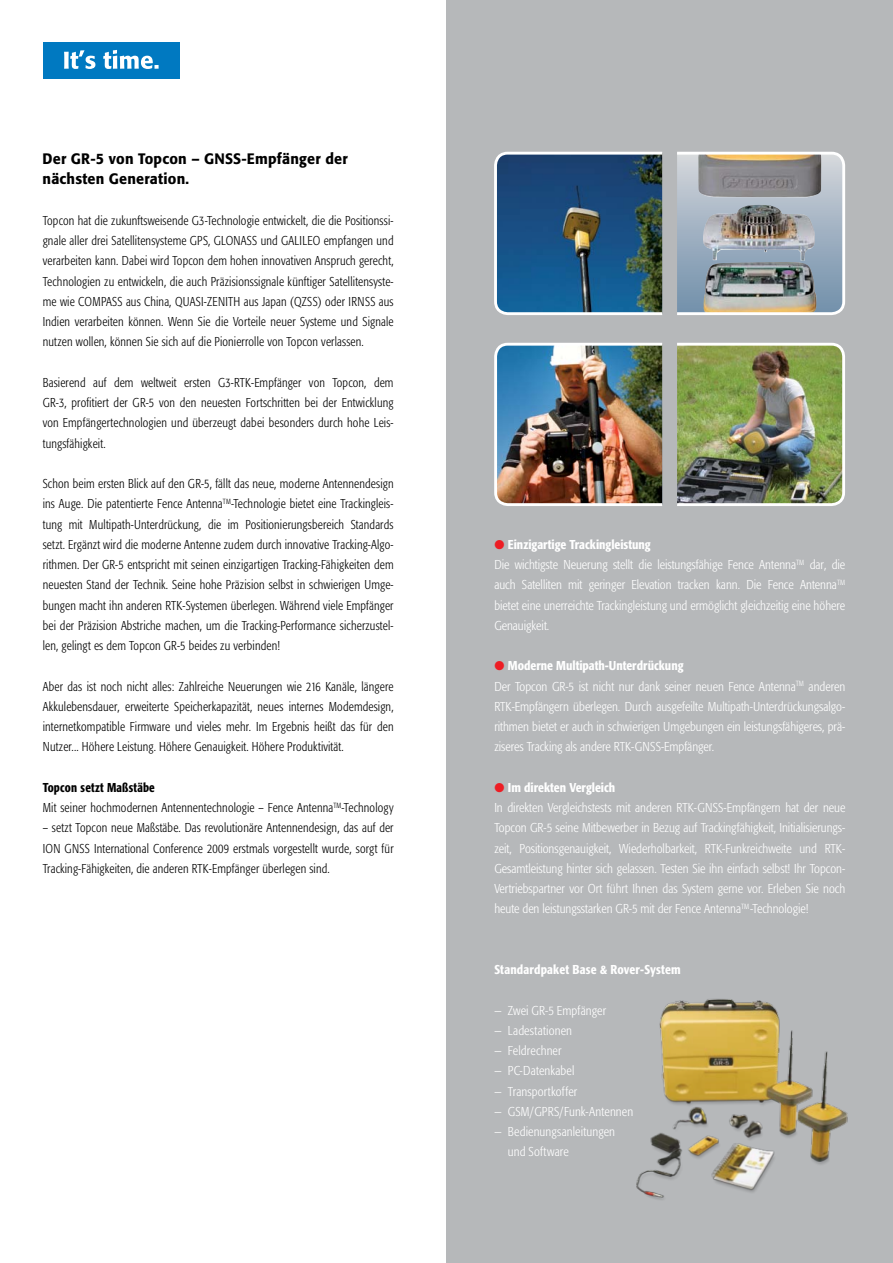
<style>
.page{position:relative;width:893px;height:1263px;background:#fff}
.page>*{position:absolute;margin:0;border:0;box-sizing:border-box;transform-origin:0 0}
.t1{font:500 15px/20.2px "Formata";letter-spacing:.015em;color:#000;scale:.95 1}
.t2{font:300 condensed 12.75px/20.2px "Formata";letter-spacing:.015em;color:#000;text-align:justify;scale:.95 1}
.t3{font:300 condensed 12.75px/20.2px "Formata";color:#fff}
.t4{font:500 condensed 12.75px "Formata";letter-spacing:.015em;color:#fff}
.s1{font-weight:500}
.s2{color:#ed1d24}
</style>
<div class="page">
<div style="left:446px;top:0;width:447px;height:1263px;background:#b6b8ba"></div>
<img style="left:677px;top:151px;width:169px;height:164px">
<img style="left:494px;top:151px;width:169px;height:164px">
<div style="left:43px;top:43px;width:136px;height:36px;background:#0079c1"></div>
<svg style="left:64px;top:50px;width:31px;height:19px"></svg>
<svg style="left:103px;top:50px;width:56px;height:19px"></svg>
<img style="left:677px;top:342px;width:168px;height:164px">
<img style="left:494px;top:342px;width:169px;height:164px">
<img style="left:636px;top:999px;width:212px;height:201px">
<p class="t1" style="left:43px;top:149px;width:323px">Der GR-5 von Topcon – GNSS-Empfänger der nächsten Generation.</p>
<p class="t2" style="left:43px;top:210px;width:371px">Topcon hat die zukunftsweisende G3-Technologie entwickelt, die die Positionssi&shy;gnale aller drei Satellitensysteme GPS, GLONASS und Galileo</p>
<p class="t2" style="left:43px;top:231px;width:371px;text-indent:281px">empfangen und verarbeiten kann. Dabei wird Topcon dem hohen innovativen Anspruch gerecht, Technologien zu entwickeln, die auch Präzisionssignale künftiger Satellitensyste&shy;me wie Compass</p>
<p class="t2" style="left:43px;top:291px;width:371px;text-indent:201px">aus Japan (QZSS) oder IRNSS aus Indien verarbeiten können. Wenn Sie die Vorteile neuer Systeme und Signale nutzen wollen, können Sie sich auf die Pionierrolle von Topcon verlassen.</p>
<p class="t2" style="left:43px;top:372px;width:371px">Basierend auf dem weltweit ersten G3-RTK-Empfänger von Topcon, dem GR-3, profitiert der GR-5 von den neuesten Fortschritten bei der Entwicklung von Empfängertechnologien und überzeugt dabei besonders durch hohe Leis&shy;tungsfähigkeit.</p>
<p class="t2" style="left:43px;top:474px;width:371px">Schon beim ersten Blick auf den GR-5, fällt das neue, moderne Antennendesign ins Auge. Die patentierte Fence Antenna<sup>TM</sup>-Technologie bietet eine Trackingleis&shy;tung mit Multipath-Unterdrückung, die im Positionierungsbereich Standards setzt. Ergänzt wird die moderne Antenne zudem durch innovative Tracking-Algo&shy;rithmen. Der GR-5 entspricht mit seinen einzigartigen Tracking-Fähigkeiten dem neuesten Stand der Technik. Seine hohe Präzision selbst in schwierigen Umge&shy;bungen macht ihn anderen RTK-Systemen überlegen. Während viele Empfänger bei der Präzision Abstriche machen, um die Tracking-Performance sicherzustel&shy;len, gelingt es dem Topcon GR-5 beides zu verbinden!</p>
<p class="t2" style="left:43px;top:676px;width:371px">Aber das ist noch nicht alles: Zahlreiche Neuerungen wie 216 Kanäle, längere Akkulebensdauer, erweiterte Speicherkapazität, neues internes Modemdesign, internetkompatible Firmware und vieles mehr. Im Ergebnis heißt das für den Nutzer... Höhere Leistung. Höhere Genauigkeit. Höhere Produktivität.</p>
<p class="t2" style="left:43px;top:777px;width:371px"><span class="s1">Topcon setzt Maßstäbe<br></span>Mit seiner hochmodernen Antennentechnologie – Fence Antenna<sup>TM</sup>-Technology</p>
<p class="t2" style="left:43px;top:818px;width:371px">– setzt Topcon neue Maßstäbe. Das revolutionäre Antennendesign, das auf der ION GNSS International Conference 2009 erstmals vorgestellt wurde, sorgt für Tracking-Fähigkeiten, die anderen RTK-Empfänger überlegen sind.</p>
<p class="t2" style="left:126px;top:291px;width:66px">aus China, Quasi</p>
<p class="t2" style="left:204px;top:291px;width:16px">-Zenith</p>
<p class="t3" style="left:494px;top:534px;width:352px"><span class="s2">●</span> <span class="s1">Einzigartige Trackingleistung<br></span>Die wichtigste Neuerung stellt die leistungsfähige Fence Antenna<sup>TM</sup> dar, die auch Satelliten mit geringer Elevation tracken kann. Die Fence Antenna<sup>TM </sup>bietet eine unerreichte Trackingleistung und ermöglicht gleichzeitig eine höhere Genauigkeit.</p>
<p class="t3" style="left:494px;top:656px;width:352px"><span class="s2">●</span> <span class="s1">Moderne Multipath-Unterdrückung<br></span>Der Topcon GR-5 ist nicht nur dank seiner neuen Fence Antenna<sup>TM</sup> anderen RTK-Empfängern überlegen. Durch ausgefeilte Multipath-Unterdrückungsalgo&shy;rithmen bietet er auch in schwierigen Umgebungen ein leistungsfähigeres, prä&shy;ziseres Tracking als andere RTK-GNSS-Empfänger.</p>
<p class="t3" style="left:494px;top:777px;width:352px"><span class="s2">●</span> <span class="s1">Im direkten Vergleich<br></span>In direkten Vergleichstests mit anderen RTK-GNSS-Empfängern hat der neue Topcon GR-5 seine Mitbewerber in Bezug auf Trackingfähigkeit, Initialisierungs&shy;zeit, Positionsgenauigkeit, Wiederholbarkeit, RTK-Funkreichweite und RTK-Gesamtleistung hinter sich gelassen. Testen Sie ihn einfach selbst! Ihr Topcon-Vertriebspartner vor Ort führt Ihnen das System gerne vor. Erleben Sie noch heute den leistungsstarken GR-5 mit der Fence Antenna<sup>TM</sup>-Technologie!</p>
<p class="t4" style="left:494px;top:962px;width:188px">Standardpaket Base &amp; Rover-System</p>
<p class="t3" style="left:494px;top:1000px;width:113px">— Zwei GR-5 Empfänger</p>
<p class="t3" style="left:494px;top:1020px;width:79px">— Ladestationen</p>
<p class="t3" style="left:494px;top:1041px;width:69px">— Feldrechner</p>
<p class="t3" style="left:494px;top:1061px;width:82px">— PC-Datenkabel</p>
<p class="t3" style="left:494px;top:1081px;width:84px">— Transportkoffer</p>
<p class="t3" style="left:494px;top:1101px;width:140px">— GSM/GPRS/Funk-Antennen</p>
<p class="t3" style="left:508px;top:1122px;width:109px;text-indent:-14px">— Bedienungsanleitungen und Software</p>
</div>
